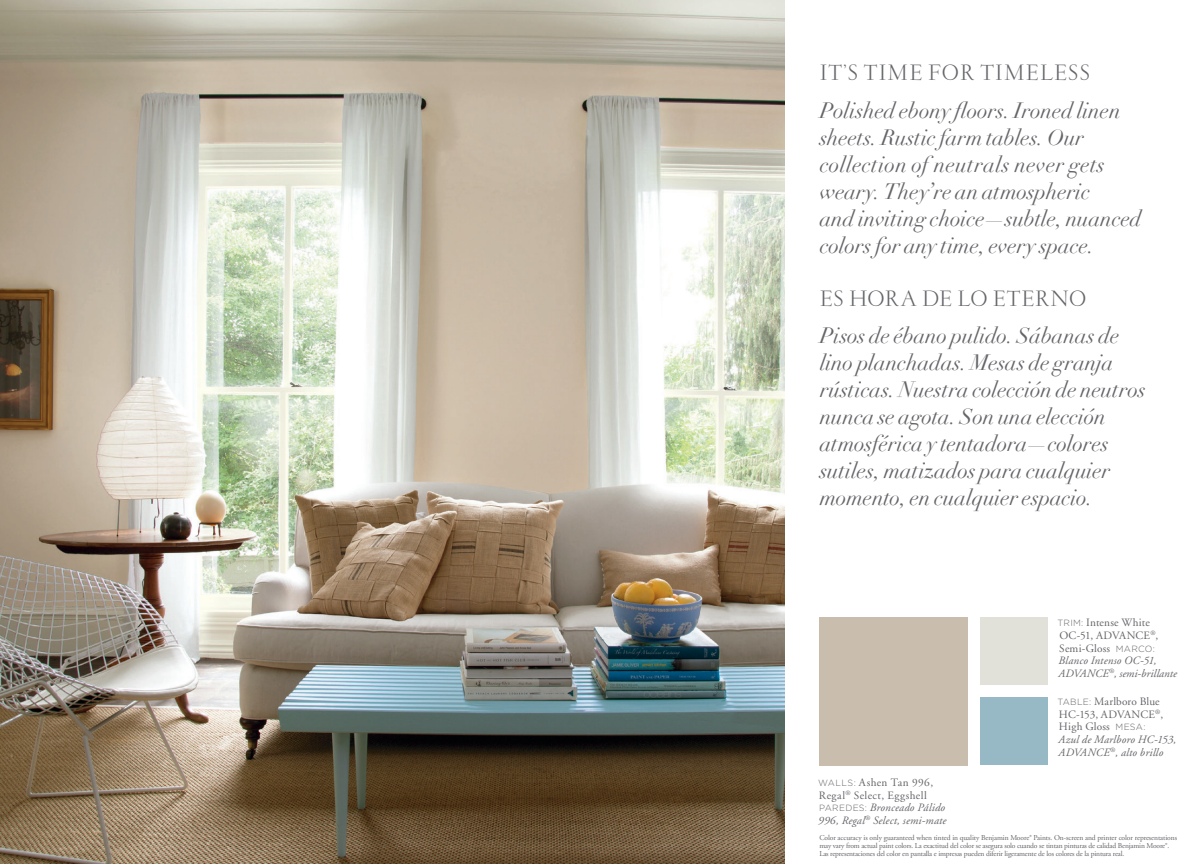
<style>
.page{position:relative;width:1188px;height:864px;background:#fff}
.page>*{position:absolute;margin:0;border:0;box-sizing:border-box;transform-origin:0 0}
.t1{font:300 22.5px "Garamond";letter-spacing:.06em;color:#646569}
.t2{font:300 22.5px "Garamond";letter-spacing:.035em;color:#646569}
.t3{font:italic 21.75px/27px "Didot";letter-spacing:-.005em;color:#646569}
.paint_caption_body{font:italic 11.25px/12.8px "Adobe Garamond";letter-spacing:.015em;color:#646569}
.paint_caption_body_i{font:italic 11.25px/12.8px "Adobe Garamond";letter-spacing:.005em;color:#646569}
.paint_caption_body-2{font:11.25px "Adobe Garamond";letter-spacing:.015em;color:#646569}
.color_label{font:7.5px/8.2px "Adobe Garamond Pro";letter-spacing:-.02em;color:#646569}
.s1{font-family:"Gotham";font-weight:300;font-size:9px}
.s2{font-style:normal}
.s3{font-family:"Gotham";font-weight:300;font-style:normal;font-size:9px}
</style>
<div class="page">
<img style="left:0;top:0;width:784px;height:864px">
<div style="left:819px;top:617px;width:149px;height:149px;background:#c9bdae"></div>
<div style="left:980px;top:617px;width:68px;height:68px;background:#e2e1d9"></div>
<div style="left:980px;top:697px;width:68px;height:68px;background:#97b9c6"></div>
<p class="t1" style="left:820px;top:61px;width:272px">IT’S TIME FOR TIMELESS</p>
<p class="t3" style="left:820px;top:97px;width:323px">Polished ebony floors. Ironed linen sheets. Rustic farm tables. Our collection of neutrals never gets weary. They’re an atmospheric<br>and inviting choice—subtle, nuanced colors for any time, every space.</p>
<p class="t2" style="left:820px;top:287px;width:268px">ES HORA DE LO ETERNO</p>
<p class="t3" style="left:820px;top:323px;width:328px">Pisos de ébano pulido. Sábanas de lino planchadas. Mesas de granja rústicas. Nuestra colección de neutros nunca se agota. Son una elección atmosférica y tentadora—colores sutiles, matizados para cualquier momento, en cualquier espacio.</p>
<p class="paint_caption_body-2" style="left:1057px;top:617px;width:94px"><span class="s1">TRIM:</span> Intense White</p>
<p class="paint_caption_body_i" style="left:1059px;top:629px;width:120px"><span class="s2">OC-51, ADVANCE</span><sup>®</sup><span class="s2">,<br>Semi-Gloss</span> <span class="s3">MARCO:<br></span>Blanco Intenso OC-51,<br>ADVANCE<sup>®</sup>, semi-brillante</p>
<p class="paint_caption_body" style="left:818px;top:776px;width:130px"><span class="s3">WALLS:</span> <span class="s2">Ashen Tan 996,<br>Regal</span><sup>®</sup> <span class="s2">Select, Eggshell<br></span><span class="s3">PAREDES:</span> Bronceado Pálido<br>996, Regal<sup>®</sup> Select, semi-mate</p>
<p class="paint_caption_body" style="left:1057px;top:695px;width:121px"><span class="s3">TABLE:</span> <span class="s2">Marlboro Blue<br>HC-153, ADVANCE</span><sup>®</sup><span class="s2">,<br>High Gloss</span> <span class="s3">MESA:<br></span>Azul de Marlboro HC-153,<br>ADVANCE<sup>®</sup>, alto brillo</p>
<p class="color_label" style="left:819px;top:834px;width:359px">Color accuracy is only guaranteed when tinted in quality Benjamin Moore® Paints. On-screen and printer color representations may vary from actual paint colors. La exactitud del color se asegura solo cuando se tintan pinturas de calidad Benjamin Moore®.<br>Las representaciones del color en pantalla e impresas pueden diferir ligeramente de los colores de la pintura real.</p>
</div>
